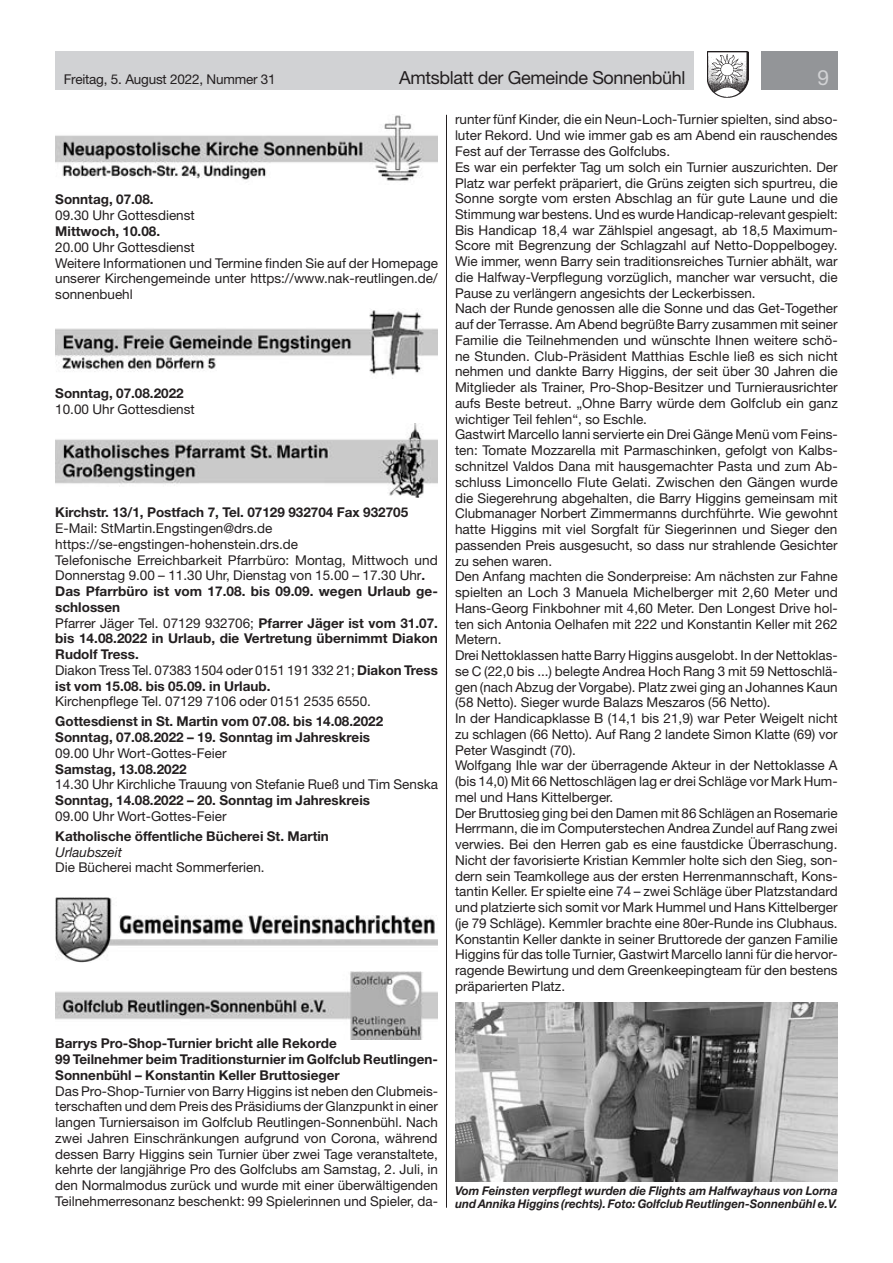
<style>
.page{position:relative;width:893px;height:1263px;background:#fff}
.page>*{position:absolute;margin:0;border:0;box-sizing:border-box;transform-origin:0 0}
.t1{font:21px "Helvetica Neue LT Std";color:#d1d2d4}
.t2{font:18px "Helvetica Neue LT Std";letter-spacing:-.02em;color:#231f20}
.t3{font:13.5px/15.8px "Helvetica Neue LT Std";color:#231f20}
.t4{font:700 13.5px/15.8px "Helvetica Neue LT Std";color:#231f20}
.t5{font:italic 13.5px "Helvetica Neue LT Std";color:#231f20}
.t6{font:italic 700 12px/13px "Helvetica Neue LT Std";letter-spacing:-.005em;color:#231f20}
.s1{font-weight:700}
</style>
<div class="page">
<div style="left:55px;top:51px;width:639px;height:38px;background:#d1d2d4"></div>
<div style="left:761px;top:51px;width:77px;height:38px;background:#939598"></div>
<img style="left:707px;top:51px;width:41px;height:47px">
<img style="left:55px;top:115px;width:383px;height:66px">
<img style="left:55px;top:310px;width:383px;height:66px">
<img style="left:55px;top:424px;width:383px;height:73px">
<img style="left:55px;top:898px;width:383px;height:64px">
<img style="left:55px;top:972px;width:383px;height:67px">
<img style="left:455px;top:1002px;width:383px;height:179px">
<hr style="left:446px;top:115px;width:1px;height:1093px;background:#231f20">
<p class="t3" style="left:64px;top:71px;width:213px">Freitag, 5. August 2022, Nummer 31</p>
<h2 class="t2" style="left:399px;top:67px;width:288px">Amtsblatt der Gemeinde Sonnenbühl</h2>
<h1 class="t1" style="left:817px;top:65px;width:13px">9</h1>
<p class="t4" style="left:55px;top:191px;width:100px">Sonntag, 07.08.</p>
<p class="t3" style="left:55px;top:207px;width:141px">09.30 Uhr Gottesdienst</p>
<p class="t4" style="left:55px;top:223px;width:106px">Mittwoch, 10.08.</p>
<p class="t3" style="left:55px;top:239px;width:384px">20.00 Uhr Gottesdienst<br>Weitere Informationen und Termine finden Sie auf der Homepage unserer Kirchengemeinde unter https://www.nak-reutlingen.de/ sonnenbuehl</p>
<p class="t4" style="left:55px;top:385px;width:130px">Sonntag, 07.08.2022</p>
<p class="t3" style="left:55px;top:401px;width:141px">10.00 Uhr Gottesdienst</p>
<p class="t4" style="left:55px;top:504px;width:354px">Kirchstr. 13/1, Postfach 7, Tel. 07129 932704 Fax 932705</p>
<p class="t3" style="left:55px;top:520px;width:384px">E-Mail: StMartin.Engstingen@drs.de https://se-engstingen-hohenstein.drs.de<br>Telefonische Erreichbarkeit Pfarrbüro: Montag, Mittwoch und Donnerstag 9.00 – 11.30 Uhr, Dienstag von 15.00 – 17.30 Uhr<span class="s1">.<br>Das Pfarrbüro ist vom 17.08. bis 09.09. wegen Urlaub ge&shy;schlossen<br></span>Pfarrer Jäger Tel. 07129 932706; <span class="s1">Pfarrer Jäger ist vom 31.07. bis 14.08.2022 in Urlaub, die Vertretung übernimmt Diakon Rudolf Tress.<br></span>Diakon Tress Tel. 07383 1504 oder 0151 191 332 21; <span class="s1">Diakon Tress ist vom 15.08. bis 05.09. in Urlaub.</span></p>
<p class="t3" style="left:55px;top:693px;width:317px">Kirchenpflege Tel. 07129 7106 oder 0151 2535 6550.</p>
<p class="t4" style="left:55px;top:713px;width:329px">Gottesdienst in St. Martin vom 07.08. bis 14.08.2022<br>Sonntag, 07.08.2022 – 19. Sonntag im Jahreskreis</p>
<p class="t3" style="left:55px;top:745px;width:173px">09.00 Uhr Wort-Gottes-Feier</p>
<p class="t4" style="left:55px;top:761px;width:133px">Samstag, 13.08.2022</p>
<p class="t3" style="left:55px;top:776px;width:384px">14.30 Uhr Kirchliche Trauung von Stefanie Rueß und Tim Senska</p>
<p class="t4" style="left:55px;top:792px;width:316px">Sonntag, 14.08.2022 – 20. Sonntag im Jahreskreis</p>
<p class="t3" style="left:55px;top:808px;width:173px">09.00 Uhr Wort-Gottes-Feier</p>
<p class="t4" style="left:55px;top:828px;width:275px">Katholische öffentliche Bücherei St. Martin</p>
<p class="t5" style="left:55px;top:844px;width:68px">Urlaubszeit</p>
<p class="t3" style="left:55px;top:859px;width:211px">Die Bücherei macht Sommerferien.</p>
<p class="t3" style="left:455px;top:112px;width:384px">runter fünf Kinder, die ein Neun-Loch-Turnier spielten, sind abso&shy;luter Rekord. Und wie immer gab es am Abend ein rauschendes Fest auf der Terrasse des Golfclubs.<br>Es war ein perfekter Tag um solch ein Turnier auszurichten. Der Platz war perfekt präpariert, die Grüns zeigten sich spurtreu, die Sonne sorgte vom ersten Abschlag an für gute Laune und die Stimmung war bestens. Und es wurde Handicap-relevant gespielt:<br>Bis Handicap 18,4 war Zählspiel angesagt, ab 18,5 Maximum-Score mit Begrenzung der Schlagzahl auf Netto-Doppelbogey.<br>Wie immer, wenn Barry sein traditionsreiches Turnier abhält, war die Halfway-Verpflegung vorzüglich, mancher war versucht, die Pause zu verlängern angesichts der Leckerbissen.<br>Nach der Runde genossen alle die Sonne und das Get-Together auf der Terrasse. Am Abend begrüßte Barry zusammen mit seiner Familie die Teilnehmenden und wünschte Ihnen weitere schö&shy;ne Stunden. Club-Präsident Matthias Eschle ließ es sich nicht nehmen und dankte Barry Higgins, der seit über 30 Jahren die Mitglieder als Trainer, Pro-Shop-Besitzer und Turnierausrichter aufs Beste betreut. „Ohne Barry würde dem Golfclub ein ganz wichtiger Teil fehlen“, so Eschle.<br>Gastwirt Marcello Ianni servierte ein Drei Gänge Menü vom Feins&shy;ten: Tomate Mozzarella mit Parmaschinken, gefolgt von Kalbs&shy;schnitzel Valdos Dana mit hausgemachter Pasta und zum Ab&shy;schluss Limoncello Flute Gelati. Zwischen den Gängen wurde die Siegerehrung abgehalten, die Barry Higgins gemeinsam mit Clubmanager Norbert Zimmermanns durchführte. Wie gewohnt hatte Higgins mit viel Sorgfalt für Siegerinnen und Sieger den passenden Preis ausgesucht, so dass nur strahlende Gesichter zu sehen waren.<br>Den Anfang machten die Sonderpreise: Am nächsten zur Fahne spielten an Loch 3 Manuela Michelberger mit 2,60 Meter und Hans-Georg Finkbohner mit 4,60 Meter. Den Longest Drive hol&shy;ten sich Antonia Oelhafen mit 222 und Konstantin Keller mit 262<br>Metern.<br>Drei Nettoklassen hatte Barry Higgins ausgelobt. In der Nettoklas&shy;se C (22,0 bis ...) belegte Andrea Hoch Rang 3 mit 59 Nettoschlä&shy;gen (nach Abzug der Vorgabe). Platz zwei ging an Johannes Kaun (58 Netto). Sieger wurde Balazs Meszaros (56 Netto).<br>In der Handicapklasse B (14,1 bis 21,9) war Peter Weigelt nicht zu schlagen (66 Netto). Auf Rang 2 landete Simon Klatte (69) vor Peter Wasgindt (70).<br>Wolfgang Ihle war der überragende Akteur in der Nettoklasse A (bis 14,0) Mit 66 Nettoschlägen lag er drei Schläge vor Mark Hum&shy;mel und Hans Kittelberger.<br>Der Bruttosieg ging bei den Damen mit 86 Schlägen an Rosemarie Herrmann, die im Computerstechen Andrea Zundel auf Rang zwei verwies. Bei den Herren gab es eine faustdicke Überraschung.<br>Nicht der favorisierte Kristian Kemmler holte sich den Sieg, son&shy;dern sein Teamkollege aus der ersten Herrenmannschaft, Kons&shy;tantin Keller. Er spielte eine 74 – zwei Schläge über Platzstandard und platzierte sich somit vor Mark Hummel und Hans Kittelberger (je 79 Schläge). Kemmler brachte eine 80er-Runde ins Clubhaus.<br>Konstantin Keller dankte in seiner Bruttorede der ganzen Familie Higgins für das tolle Turnier, Gastwirt Marcello Ianni für die hervor&shy;ragende Bewirtung und dem Greenkeepingteam für den bestens präparierten Platz.</p>
<p class="t4" style="left:55px;top:1035px;width:384px">Barrys Pro-Shop-Turnier bricht alle Rekorde<br>99 Teilnehmer beim Traditionsturnier im Golfclub Reutlingen-<br>Sonnenbühl – Konstantin Keller Bruttosieger</p>
<p class="t3" style="left:55px;top:1083px;width:384px;text-align:justify">Das Pro-Shop-Turnier von Barry Higgins ist neben den Clubmeis&shy;terschaften und dem Preis des Präsidiums der Glanzpunkt in einer langen Turniersaison im Golfclub Reutlingen-Sonnenbühl. Nach zwei Jahren Einschränkungen aufgrund von Corona, während dessen Barry Higgins sein Turnier über zwei Tage veranstaltete, kehrte der langjährige Pro des Golfclubs am Samstag, 2. Juli, in den Normalmodus zurück und wurde mit einer überwältigenden Teilnehmerresonanz beschenkt: 99 Spielerinnen und Spieler, da-</p>
<p class="t6" style="left:455px;top:1184px;width:384px">Vom Feinsten verpflegt wurden die Flights am Halfwayhaus von Lorna und Annika Higgins (rechts). Foto: Golfclub Reutlingen-Sonnenbühl e.V.</p>
</div>
